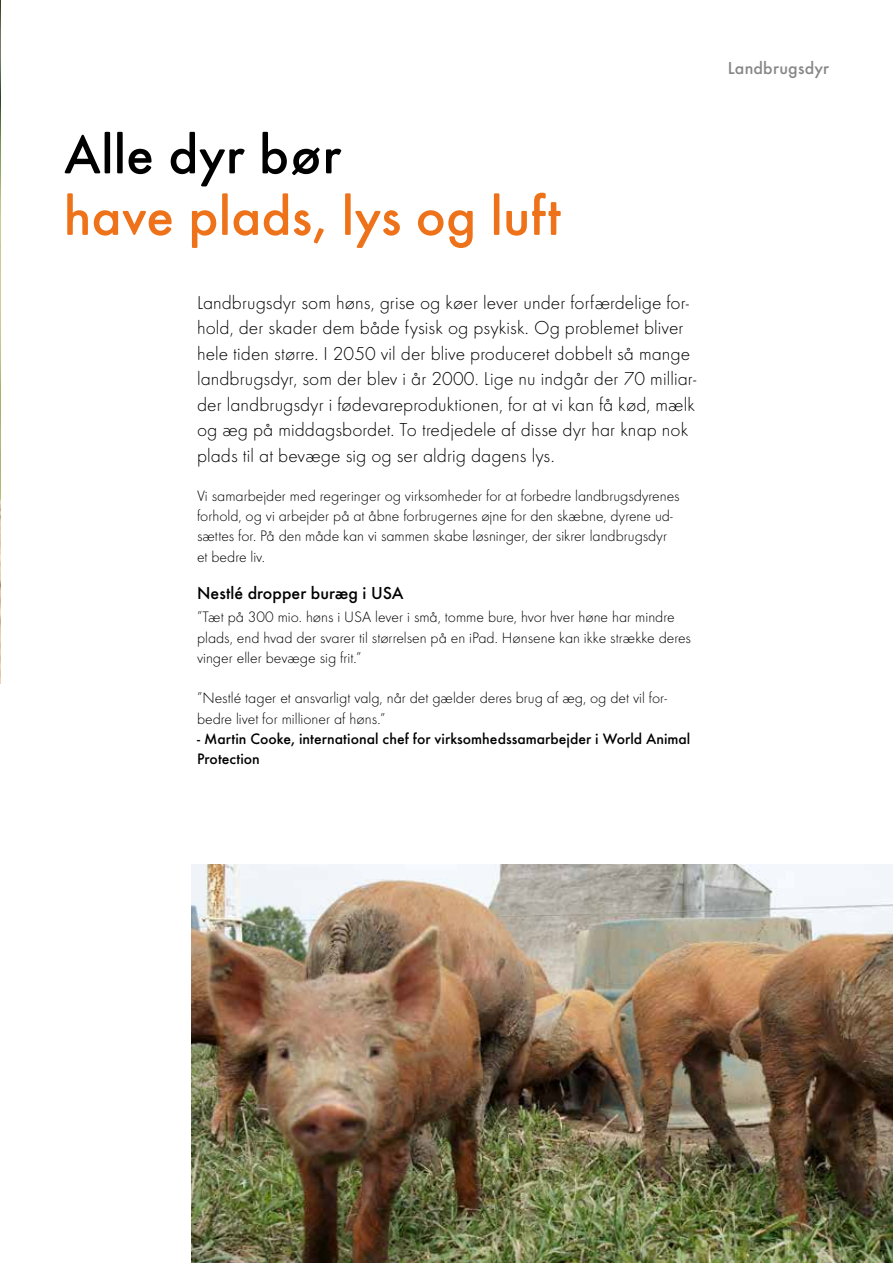
<style>
.page{position:relative;width:893px;height:1263px;background:#fff}
.page>*{position:absolute;margin:0;border:0;box-sizing:border-box;transform-origin:0 0}
.t1{font:500 57px "Futura Round";color:#ee7219}
.t2{font:500 57px "Futura Round";color:#000}
.t3{font:300 19.5px/25.5px "Futura Round";letter-spacing:.005em;color:#000}
.t4{font:500 18px "Futura Round";color:#000}
.t5{font:500 18px "Futura Round";letter-spacing:.01em;color:#878787}
.t6{font:300 15.75px/20.2px "Futura Round";color:#000}
.t7{font:500 15.75px/20.2px "Futura Round";color:#000}
</style>
<div class="page">
<img style="left:0;top:0;width:1px;height:684px">
<img style="left:191px;top:864px;width:702px;height:399px">
<h1 class="t2" style="left:64px;top:112px;width:279px">Alle dyr bør</h1>
<h1 class="t1" style="left:64px;top:174px;width:499px">have plads, lys og luft</h1>
<p class="t3" style="left:197px;top:289px;width:501px">Landbrugsdyr som høns, grise og køer lever under forfærdelige for&shy;hold, der skader dem både fysisk og psykisk. Og problemet bliver hele tiden større. I 2050 vil der blive produceret dobbelt så mange landbrugsdyr, som der blev i år 2000. Lige nu indgår der 70 milliar&shy;der landbrugsdyr i fødevareproduktionen, for at vi kan få kød, mælk og æg på middagsbordet. To tredjedele af disse dyr har knap nok plads til at bevæge sig og ser aldrig dagens lys.</p>
<p class="t6" style="left:197px;top:485px;width:484px">Vi samarbejder med regeringer og virksomheder for at forbedre landbrugsdyrenes forhold, og vi arbejder på at åbne forbrugernes øjne for den skæbne, dyrene ud&shy;sættes for. På den måde kan vi sammen skabe løsninger, der sikrer landbrugsdyr et bedre liv.</p>
<p class="t4" style="left:197px;top:580px;width:208px">Nestlé dropper buræg i USA</p>
<p class="t6" style="left:197px;top:606px;width:495px">”Tæt på 300 mio. høns i USA lever i små, tomme bure, hvor hver høne har mindre plads, end hvad der svarer til størrelsen på en iPad. Hønsene kan ikke strække deres vinger eller bevæge sig frit.”</p>
<p class="t6" style="left:197px;top:687px;width:471px">”Nestlé tager et ansvarligt valg, når det gælder deres brug af æg, og det vil for&shy;bedre livet for millioner af høns.”</p>
<p class="t7" style="left:197px;top:727px;width:495px">- Martin Cooke, international chef for virksomhedssamarbejder i World Animal<br>Protection</p>
<p class="t5" style="left:728px;top:55px;width:103px">Landbrugsdyr</p>
</div>
